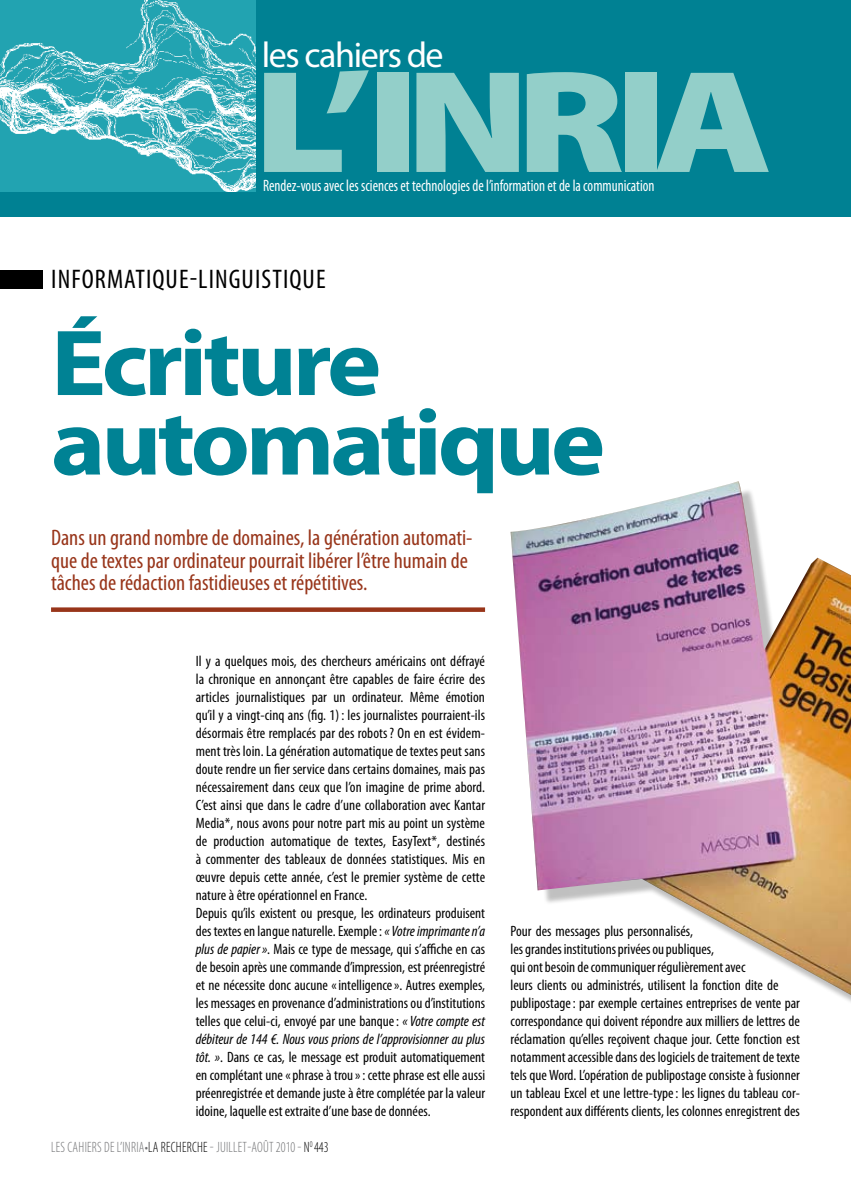
<style>
.page{position:relative;width:851px;height:1191px;background:#fff}
.page>*{position:absolute;margin:0;border:0;box-sizing:border-box;transform-origin:0 0}
.t1{font:900 147px "Myriad Pro";letter-spacing:-.08em;color:#93cfc9;scale:1.2 1}
.t2{font:700 94.5px/79.5px "Myriad Pro";letter-spacing:-.04em;color:#008294;scale:1.09 1}
.t3{font:36px "Myriad Pro";letter-spacing:-.04em;color:#fff}
.t4{font:condensed 27px "Myriad Pro";letter-spacing:.04em;color:#000}
.t5{font:condensed 22.5px/22.5px "Myriad Pro";color:#98351a}
.t6{font:condensed 16.5px "Myriad Pro";color:#fff;scale:.9 1}
.t7{font:condensed 15px/18px "Myriad Pro";color:#000}
.t8{font:300 condensed 15px "Myriad Pro";letter-spacing:.02em;color:#707173;scale:.9 1}
.s1{font-style:italic}
.s2{color:#000}
</style>
<div class="page">
<div style="left:51px;top:607px;width:434px;height:5px;background:#98351a"></div>
<div style="left:0;top:270px;width:43px;height:18px;background:#000"></div>
<img style="left:510px;top:481px;width:340px;height:514px">
<div style="left:0;top:0;width:850px;height:217px;background:#008193"></div>
<img style="left:0;top:0;width:255px;height:191px">
<h3 class="t3" style="left:262px;top:33px;width:183px">les cahiers de</h3>
<h1 class="t1" style="left:253px;top:24px;width:434px">L’INRIA</h1>
<p class="t6" style="left:263px;top:176px;width:436px">Rendez-vous avec les sciences et technologies de l’information et de la communication</p>
<h3 class="t4" style="left:51px;top:263px;width:276px">informatique-linguistique</h3>
<h2 class="t2" style="left:51px;top:320px;width:510px">Écriture automatique</h2>
<h3 class="t5" style="left:51px;top:526px;width:423px">Dans un grand nombre de domaines, la génération automati&shy;que de textes par ordinateur pourrait libérer l’être humain de tâches de rédaction fastidieuses et répétitives.</h3>
<p class="t7" style="left:196px;top:652px;width:291px">Il y a quelques mois, des chercheurs américains ont défrayé la chronique en annonçant être capables de faire écrire des articles journalistiques par un ordinateur. Même émotion qu’il y a vingt-cinq ans (fig. 1) : les journalistes pourraient-ils désormais être remplacés par des robots? On en est évidem&shy;ment très loin. La génération automatique de textes peut sans doute rendre un fier service dans certains domaines, mais pas nécessairement dans ceux que l’on imagine de prime abord.<br>C’est ainsi que dans le cadre d’une collaboration avec Kantar Media*, nous avons pour notre part mis au point un système de production automatique de textes, EasyText*, destinés à commenter des tableaux de données statistiques. Mis en œuvre depuis cette année, c’est le premier système de cette nature à être opérationnel en France.<br>Depuis qu’ils existent ou presque, les ordinateurs produisent des textes en langue naturelle. Exemple: <span class="s1">« Votre imprimante n’a plus de papier»</span>. Mais ce type de message, qui s’affiche en cas de besoin après une commande d’impression, est préenregistré et ne nécessite donc aucune «intelligence». Autres exemples, les messages en provenance d’administrations ou d’institutions telles que celui-ci, envoyé par une banque: <span class="s1">« Votre compte est débiteur de 144 €. Nous vous prions de l’approvisionner au plus tôt. »</span>. Dans ce cas, le message est produit automatiquement en complétant une «phrase à trou»: cette phrase est elle aussi préenregistrée et demande juste à être complétée par la valeur idoine, laquelle est extraite d’une base de données.</p>
<p class="t8" style="left:51px;top:1138px;width:309px">LES CAHIERS DE L’INRIA•<span class="s2">LA RECHERCHE</span> - JUILLET-AOÛT 2010- <span class="s2">N</span><sup>0</sup><span class="s2">443</span></p>
<p class="t7" style="left:510px;top:922px;width:291px">Pour des messages plus personnalisés,<br>les grandes institutions privées ou publiques,<br>qui ont besoin de communiquer régulièrement avec<br>leurs clients ou administrés, utilisent la fonction dite de publipostage: par exemple certaines entreprises de vente par correspondance qui doivent répondre aux milliers de lettres de réclamation qu’elles reçoivent chaque jour. Cette fonction est notamment accessible dans des logiciels de traitement de texte tels que Word. L’opération de publipostage consiste à fusionner un tableau Excel et une lettre-type: les lignes du tableau cor&shy;respondent aux différents clients, les colonnes enregistrent des</p>
</div>
